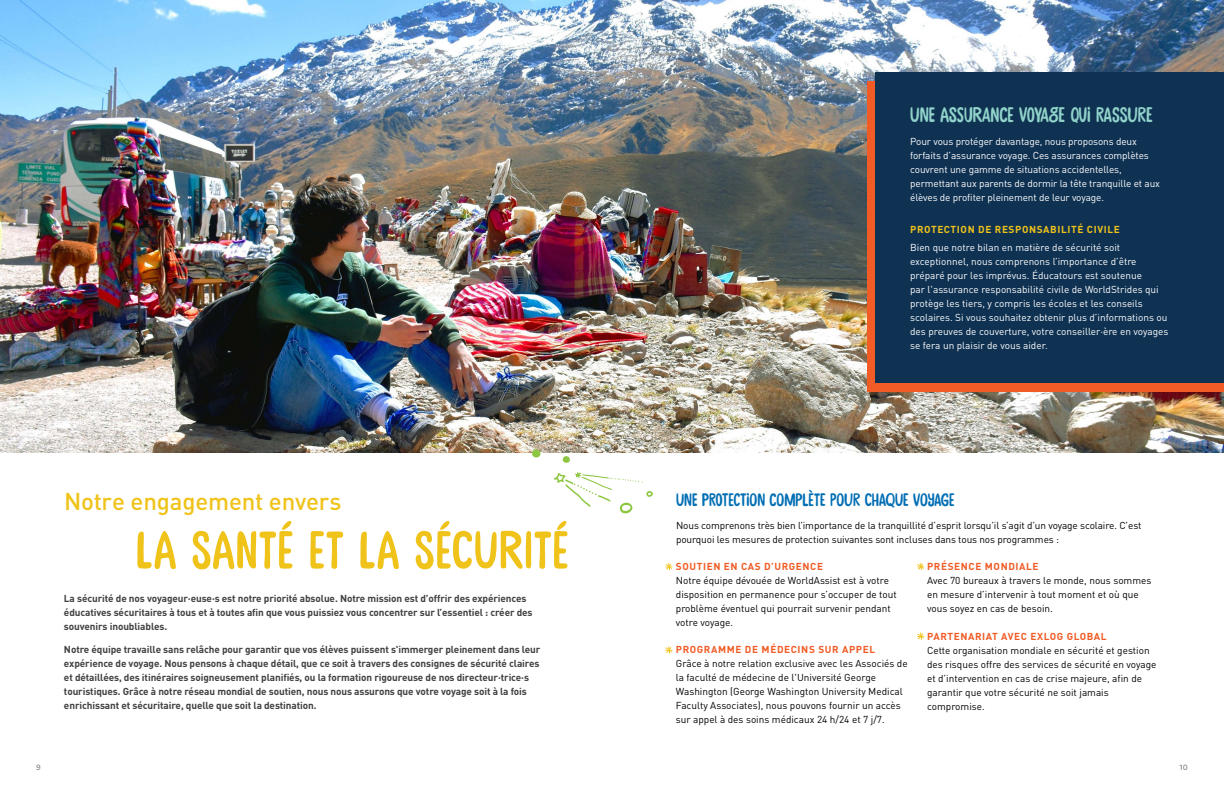
<style>
.page{position:relative;width:1224px;height:792px;background:#fff}
.page>*{position:absolute;margin:0;border:0;box-sizing:border-box;transform-origin:0 0}
.t1{font:53px "Stick A Round";letter-spacing:.02em;color:#f0c31a}
.t2{font:500 24px "DIN Pro";letter-spacing:-.01em;color:#f0c31a}
.t3{font:21px "Stick A Round";color:#91d3ca}
.t4{font:18px "Stick A Round";color:#016eb4}
.t5{font:10px/14px "DIN Pro";color:#000}
.t6{font:700 10px/14px "DIN Pro";letter-spacing:-.01em;color:#414042}
.t7{font:10px/14px "DIN Pro";letter-spacing:-.005em;color:#fff}
.t8{font:700 10px "DIN Pro";letter-spacing:.06em;color:#f15b25}
.t9{font:700 10px "DIN Pro";letter-spacing:.06em;color:#f0c31a}
.t10{font:9px "National";color:#808285}
</style>
<div class="page">
<img style="left:0;top:0;width:1224px;height:452px">
<div style="left:867px;top:81px;width:357px;height:310px;background:#f15b25"></div>
<div style="left:876px;top:73px;width:348px;height:310px;background:#0f3253"></div>
<svg style="left:665px;top:563px;width:8px;height:7px"></svg>
<svg style="left:665px;top:646px;width:8px;height:8px"></svg>
<svg style="left:917px;top:563px;width:8px;height:7px"></svg>
<svg style="left:917px;top:632px;width:8px;height:8px"></svg>
<svg style="left:531px;top:449px;width:11px;height:9px"></svg>
<svg style="left:562px;top:456px;width:8px;height:7px"></svg>
<svg style="left:554px;top:472px;width:99px;height:42px"></svg>
<h2 class="t2" style="left:64px;top:483px;width:279px">Notre engagement envers</h2>
<h1 class="t1" style="left:136px;top:520px;width:434px">LA SANTÉ ET LA SÉCURITÉ</h1>
<p class="t6" style="left:64px;top:591px;width:470px">La sécurité de nos voyageur·euse·s est notre priorité absolue. Notre mission est d’offrir des expériences éducatives sécuritaires à tous et à toutes afin que vous puissiez vous concentrer sur l’essentiel : créer des souvenirs inoubliables.</p>
<p class="t6" style="left:64px;top:642px;width:478px">Notre équipe travaille sans relâche pour garantir que vos élèves puissent s'immerger pleinement dans leur expérience de voyage. Nous pensons à chaque détail, que ce soit à travers des consignes de sécurité claires et détaillées, des itinéraires soigneusement planifiés, ou la formation rigoureuse de nos directeur·trice·s touristiques. Grâce à notre réseau mondial de soutien, nous nous assurons que votre voyage soit à la fois enrichissant et sécuritaire, quelle que soit la destination.</p>
<h3 class="t3" style="left:910px;top:103px;width:243px">UNE ASSURANCE VOYAGE QUI RASSURE</h3>
<p class="t7" style="left:910px;top:134px;width:251px">Pour vous protéger davantage, nous proposons deux forfaits d’assurance voyage. Ces assurances complètes couvrent une gamme de situations accidentelles, permettant aux parents de dormir la tête tranquille et aux élèves de profiter pleinement de leur voyage.</p>
<p class="t9" style="left:910px;top:222px;width:211px">PROTECTION DE RESPONSABILITÉ CIVILE</p>
<p class="t7" style="left:910px;top:240px;width:260px">Bien que notre bilan en matière de sécurité soit exceptionnel, nous comprenons l’importance d’être préparé pour les imprévus. Éducatours est soutenue<br>par l'assurance responsabilité civile de WorldStrides qui protège les tiers, y compris les écoles et les conseils scolaires. Si vous souhaitez obtenir plus d’informations ou des preuves de couverture, votre conseiller·ère en voyages se fera un plaisir de vous aider.</p>
<h3 class="t4" style="left:676px;top:489px;width:280px">UNE PROTECTION COMPLÈTE POUR CHAQUE VOYAGE</h3>
<p class="t5" style="left:676px;top:518px;width:467px">Nous comprenons très bien l’importance de la tranquillité d’esprit lorsqu’il s’agit d’un voyage scolaire. C’est pourquoi les mesures de protection suivantes sont incluses dans tous nos programmes :</p>
<p class="t8" style="left:676px;top:558px;width:149px">SOUTIEN EN CAS D’URGENCE</p>
<p class="t5" style="left:676px;top:572px;width:222px">Notre équipe dévouée de WorldAssist est à votre disposition en permanence pour s’occuper de tout problème éventuel qui pourrait survenir pendant votre voyage.</p>
<p class="t8" style="left:676px;top:642px;width:201px">PROGRAMME DE MÉDECINS SUR APPEL</p>
<p class="t5" style="left:676px;top:656px;width:233px">Grâce à notre relation exclusive avec les Associés de la faculté de médecine de l'Université George Washington (George Washington University Medical Faculty Associates), nous pouvons fournir un accès sur appel à des soins médicaux 24 h/24 et 7 j/7.</p>
<p class="t8" style="left:927px;top:558px;width:113px">PRÉSENCE MONDIALE</p>
<p class="t5" style="left:927px;top:572px;width:226px">Avec 70 bureaux à travers le monde, nous sommes en mesure d’intervenir à tout moment et où que vous soyez en cas de besoin.</p>
<p class="t8" style="left:927px;top:628px;width:181px">PARTENARIAT AVEC EXLOG GLOBAL</p>
<p class="t5" style="left:927px;top:642px;width:231px">Cette organisation mondiale en sécurité et gestion des risques offre des services de sécurité en voyage et d’intervention en cas de crise majeure, afin de garantir que votre sécurité ne soit jamais compromise.</p>
<p class="t10" style="left:36px;top:761px;width:6px">9</p>
<p class="t10" style="left:1180px;top:761px;width:10px">10</p>
</div>
